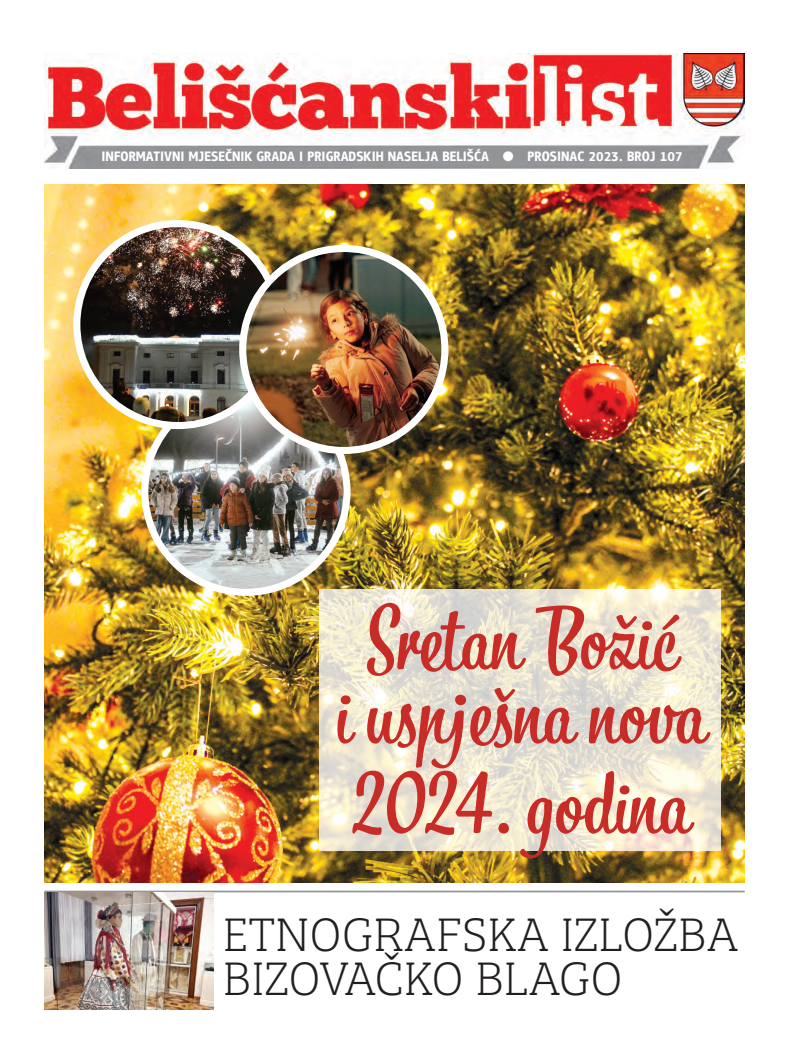
<style>
.page{position:relative;width:798px;height:1063px;background:#fff}
.page>*{position:absolute;margin:0;border:0;box-sizing:border-box;transform-origin:0 0}
.t1{font:86px/74.1px "Bistro Script";color:#c82c26;text-align:center}
.t2{font:100 48.75px/43.9px "Bree Serif";color:#231f20}
.t3{font:500 13.75px "Zapf Dingbats";color:#fff}
</style>
<div class="page">
<img style="left:44px;top:53px;width:700px;height:115px">
<img style="left:44px;top:185px;width:700px;height:697px">
<hr style="left:44px;top:891px;width:700px;height:1px;background:#939598">
<img style="left:44px;top:892px;width:169px;height:118px">
<img style="left:145px;top:390px;width:202px;height:202px;border-radius:101px">
<div style="left:141px;top:387px;width:209px;height:209px;border:7px solid #fff;border-radius:50%"></div>
<img style="left:77px;top:224px;width:192px;height:202px">
<div style="left:73px;top:220px;width:209px;height:209px;border:7px solid #fff;border-radius:50%"></div>
<img style="left:243px;top:248px;width:201px;height:202px;border-radius:101px">
<div style="left:239px;top:245px;width:209px;height:209px;border:7px solid #fff;border-radius:50%"></div>
<svg style="left:319px;top:590px;width:401px;height:261px;background:#ebe6d4"></svg>
<svg style="left:102px;top:151px;width:81px;height:10px"></svg>
<svg style="left:189px;top:148px;width:113px;height:13px"></svg>
<svg style="left:660px;top:152px;width:21px;height:9px"></svg>
<div style="left:308px;top:148px;width:181px;height:13px;background:#939497"></div>
<svg style="left:528px;top:151px;width:126px;height:10px"></svg>
<p class="t3" style="left:502px;top:149px;width:12px">●</p>
<p class="t1" style="left:335px;top:605px;width:371px">Sretan Božić<br>i uspješna nova</p>
<p class="t1" style="left:351px;top:770px;width:339px">2024. godina</p>
<p class="t2" style="left:223px;top:910px;width:517px">ETNOGRAFSKA IZLOŽBA<br>BIZOVAČKO BLAGO</p>
</div>
